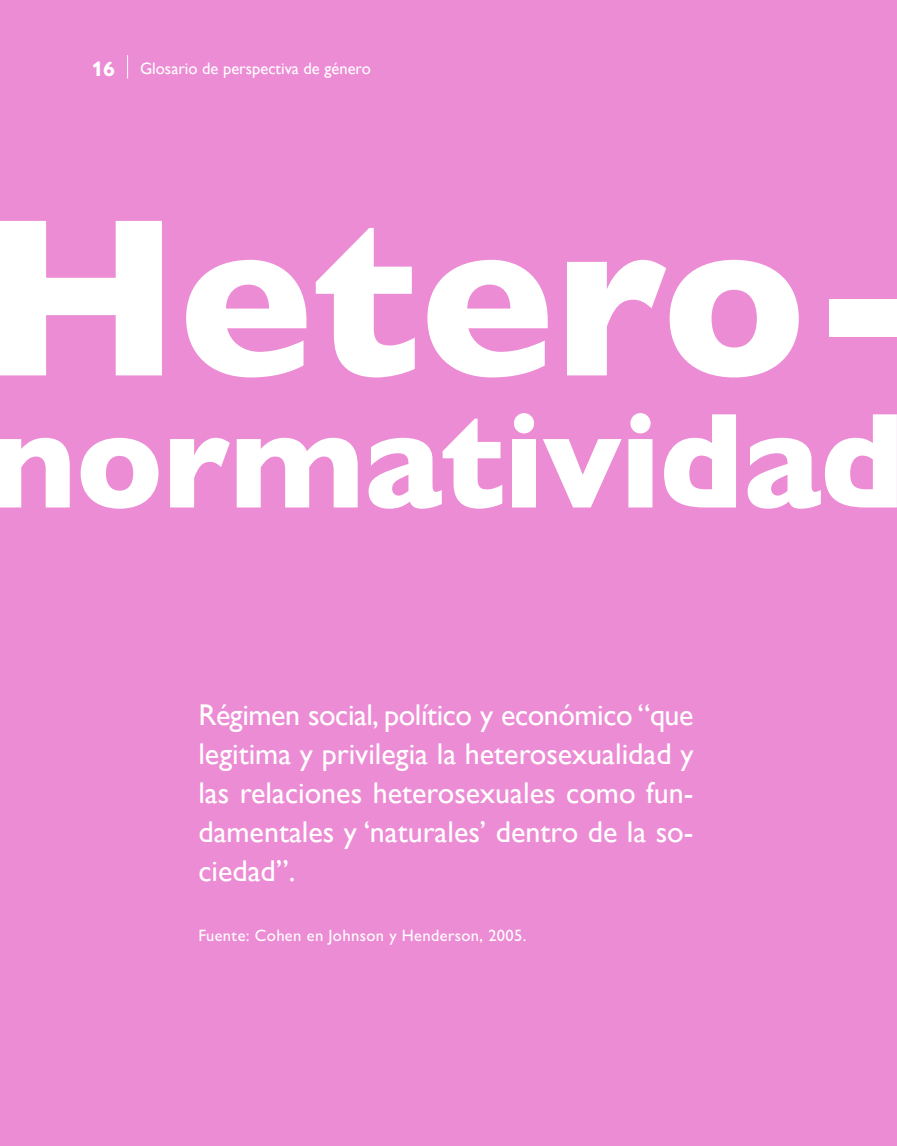
<style>
.page{position:relative;width:897px;height:1146px;background:#fff}
.page>*{position:absolute;margin:0;border:0;box-sizing:border-box;transform-origin:0 0}
.t1{font:800 226.5px "Gill Sans Nova";color:#fff}
.t2{font:800 136.5px "Gill Sans Nova";letter-spacing:-.005em;color:#fff}
.t3{font:30px/39px "Gill Sans";color:#fff;text-align:justify}
.t4{font:500 16.5px "Gill Sans Nova";letter-spacing:.02em;color:#fff}
.t5{font:16.5px "Gill Sans";color:#fff}
.s1{font-family:"Gill Sans Nova";font-weight:700;font-size:21px}
</style>
<div class="page">
<div style="left:0;top:0;width:897px;height:1145px;background:#ec8cd4"></div>
<svg style="left:127px;top:55px;width:1px;height:23px"></svg>
<p class="t5" style="left:91px;top:59px;width:281px"><span class="s1">16</span> Glosario de perspectiva de género</p>
<p class="t1" style="left:-16px;top:156px;width:939px">Hetero-</p>
<p class="t2" style="left:-10px;top:375px;width:916px">normatividad</p>
<p class="t3" style="left:198px;top:696px;width:497px">Régimen social, político y económico “que legitima y privilegia la heterosexualidad y las relaciones heterosexuales como fun&shy;damentales y ‘naturales’ dentro de la so&shy;ciedad”.</p>
<p class="t4" style="left:198px;top:925px;width:329px">Fuente: Cohen en Johnson y Henderson, 2005.</p>
</div>
